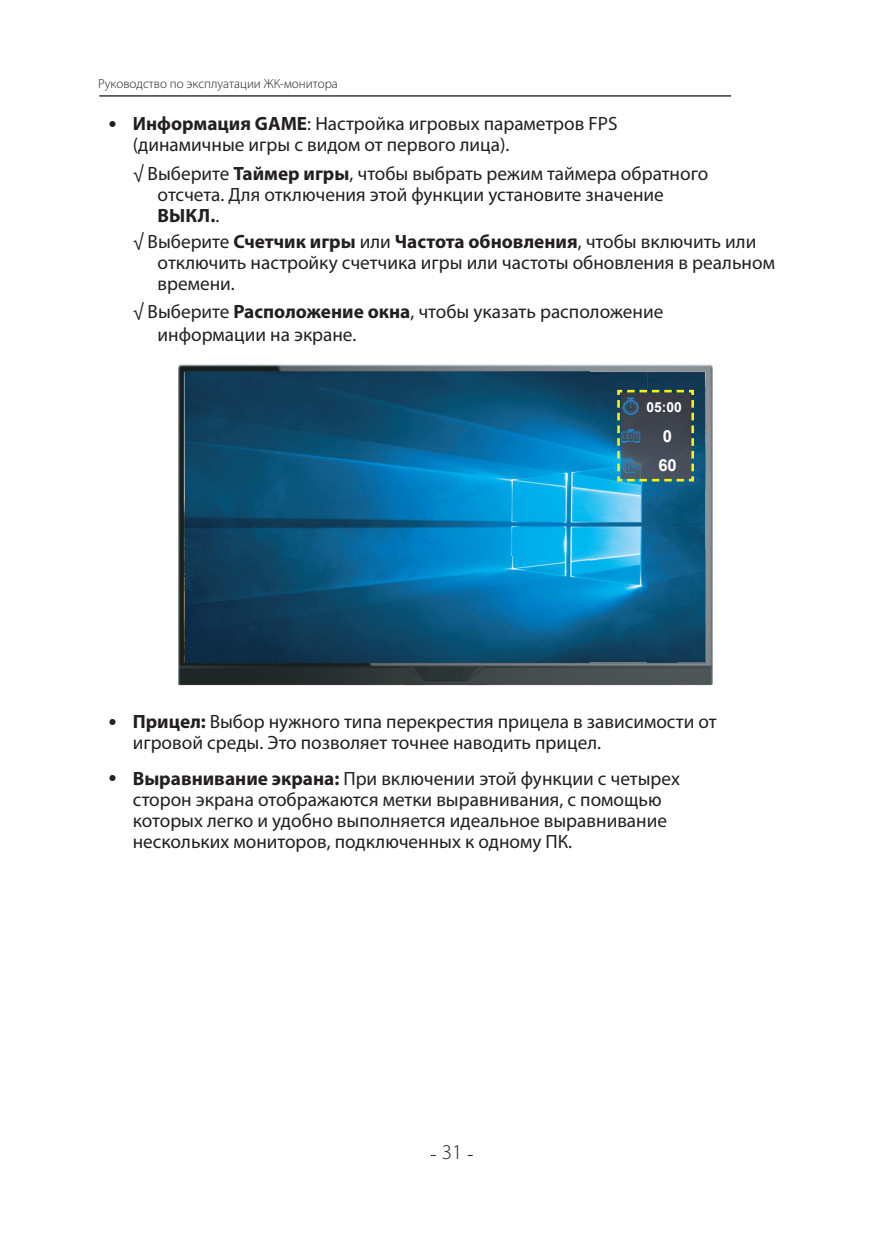
<style>
.page{position:relative;width:893px;height:1241px;background:#fff}
.page>*{position:absolute;margin:0;border:0;box-sizing:border-box;transform-origin:0 0}
.t1{font:300 21px "Adobe Song Std";color:#231f20}
.Body_Text{font:19.25px/21px "Myriad Pro";color:#231f20}
.t2{font:700 16.62px/29.6px "Arial";color:#fff}
.t3{font:700 13.83px "Arial";color:#fff}
.t4{font:300 13.12px "Myriad Pro";color:#231f20}
.s1{font-family:"Calibri"}
.s2{font-weight:700}
.s3{font-family:"Myriad Pro"}
</style>
<div class="page">
<hr style="left:99px;top:95px;width:632px;height:2px;background:#57585a">
<img style="left:178px;top:364px;width:535px;height:321px">
<img style="left:185px;top:371px;width:462px;height:291px">
<img style="left:647px;top:371px;width:58px;height:26px">
<img style="left:677px;top:397px;width:28px;height:265px">
<img style="left:647px;top:482px;width:30px;height:180px">
<svg style="left:616px;top:388px;width:79px;height:94px;background:#475857"></svg>
<div style="left:427px;top:667px;width:36px;height:12px;background:#2c3535"></div>
<p class="t4" style="left:98px;top:75px;width:241px">Руководство по эксплуатации ЖК-монитора</p>
<p class="Body_Text" style="left:133px;top:113px;width:486px;text-indent:-25px"><span class="s1">•</span> <span class="s2">Информация GAME</span>: Настройка игровых параметров FPS (динамичные игры с видом от первого лица).</p>
<p class="Body_Text" style="left:158px;top:162px;width:552px;text-indent:-25px">√ Выберите <span class="s2">Таймер игры</span>, чтобы выбрать режим таймера обратного отсчета. Для отключения этой функции установите значение<br><span class="s2">ВЫКЛ.</span>.</p>
<p class="Body_Text" style="left:158px;top:230px;width:619px;text-indent:-25px">√ Выберите <span class="s2">Счетчик игры</span> или <span class="s2">Частота обновления</span>, чтобы включить или отключить настройку счетчика игры или частоты обновления в реальном времени.</p>
<p class="Body_Text" style="left:158px;top:300px;width:507px;line-height:23.1px;text-indent:-25px">√ Выберите <span class="s2">Расположение окна</span>, чтобы указать расположение информации на экране.</p>
<p class="t3" style="left:646px;top:397px;width:37px">05:00</p>
<p class="t2" style="left:658px;top:421px;width:20px">0<br>60</p>
<p class="Body_Text" style="left:133px;top:710px;width:585px;text-indent:-25px"><span class="s1">•</span> <span class="s2">Прицел:</span> Выбор нужного типа перекрестия прицела в зависимости от игровой среды. Это позволяет точнее наводить прицел.</p>
<p class="Body_Text" style="left:133px;top:767px;width:549px;text-indent:-25px"><span class="s1">•</span> <span class="s2">Выравнивание экрана:</span> При включении этой функции с четырех сторон экрана отображаются метки выравнивания, с помощью которых легко и удобно выполняется идеальное выравнивание нескольких мониторов, подключенных к одному ПК.</p>
<p class="t1" style="left:430px;top:1140px;width:46px">- <span class="s3">31</span> -</p>
</div>
